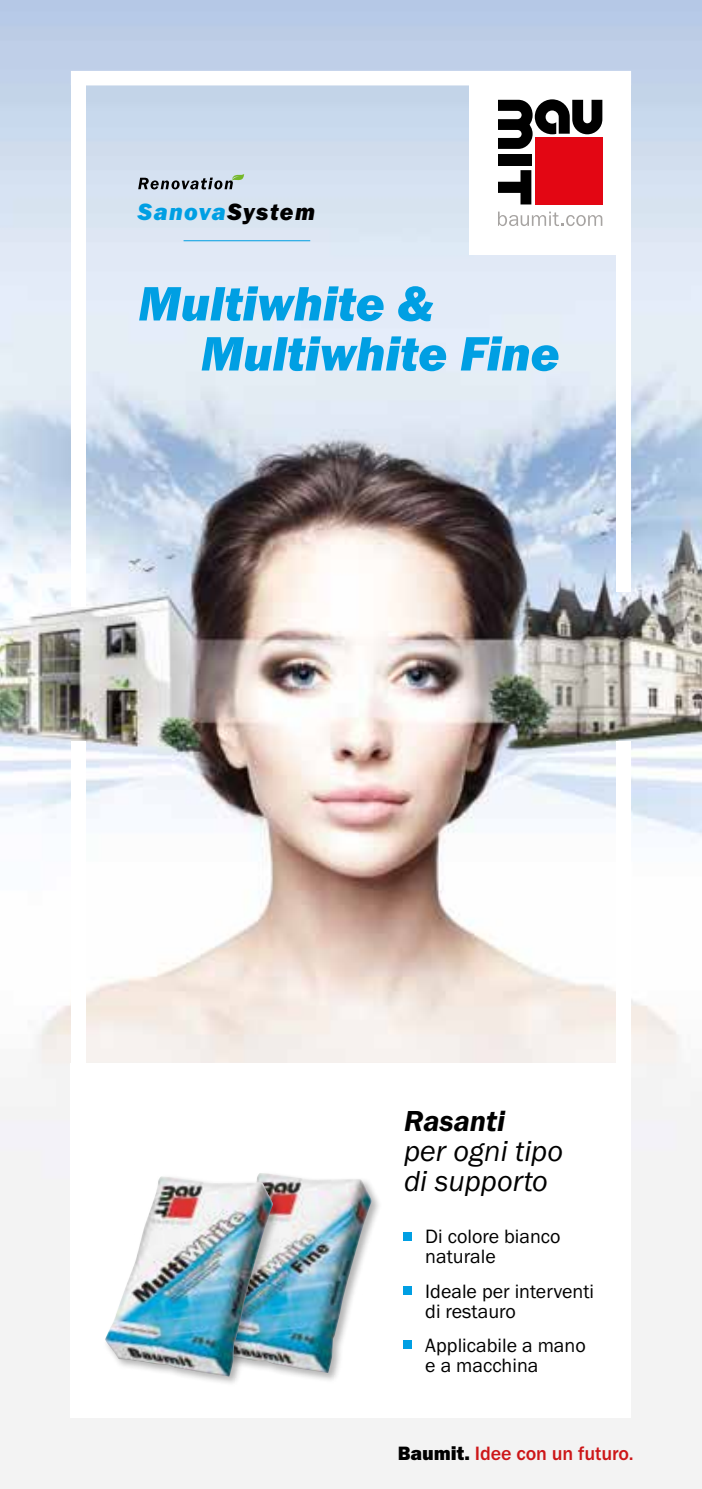
<style>
.page{position:relative;width:702px;height:1489px;background:#fff}
.page>*{position:absolute;margin:0;border:0;box-sizing:border-box;transform-origin:0 0}
.t1{font:italic 800 50px/50px "Franklin Gothic";color:#009fe3}
.t2{font:30px/30px "BM Franklin Gothic URW Boo Ita";color:#000}
.t3{font:30px "BM Franklin Gothic URW Dem Ita";color:#000}
.t4{font:24.25px "Franklin Got Itc TOT Hea Ita";letter-spacing:.055em;color:#009fe3}
.t5{font:20px/20px "BM Franklin Gothic URW Boo";color:#000}
.t6{font:500 20px "BM Franklin Gothic URW";letter-spacing:-.005em;color:#cd1719}
.s1{color:#000}
.s2{font-family:"Franklin Gothic URW Hea";font-weight:400;color:#000}
</style>
<div class="page">
<img style="left:1px;top:0;width:701px;height:1488px">
<div style="left:616px;top:85px;width:15px;height:507px;background:#fff"></div>
<div style="left:616px;top:741px;width:15px;height:664px;background:#fff"></div>
<div style="left:71px;top:1063px;width:560px;height:354px;background:#fff"></div>
<div style="left:71px;top:71px;width:14px;height:535px;background:#fff"></div>
<div style="left:71px;top:741px;width:14px;height:537px;background:#fff"></div>
<svg style="left:85px;top:71px;width:546px;height:14px"></svg>
<div style="left:469px;top:71px;width:161px;height:183px;background:#fff"></div>
<div style="left:498px;top:155px;width:33px;height:11px;background:#000"></div>
<svg style="left:498px;top:170px;width:33px;height:34px"></svg>
<div style="left:535px;top:137px;width:67px;height:67px;background:#e30613"></div>
<svg style="left:498px;top:99px;width:104px;height:50px"></svg>
<svg style="left:498px;top:211px;width:104px;height:15px"></svg>
<img style="left:0;top:0;width:1px;height:1488px">
<div style="left:202px;top:1170px;width:180px;height:213px;background:#000;opacity:.3"></div>
<img style="left:204px;top:1172px;width:168px;height:201px">
<div style="left:104px;top:1173px;width:180px;height:213px;background:#000;opacity:.3"></div>
<img style="left:105px;top:1176px;width:168px;height:200px">
<hr style="left:183px;top:240px;width:127px;height:1px;background:#009fe3">
<svg style="left:138px;top:174px;width:106px;height:15px;background:#98a3a9"></svg>
<div style="left:403px;top:1232px;width:8px;height:8px;background:#009fe3"></div>
<div style="left:403px;top:1286px;width:8px;height:8px;background:#009fe3"></div>
<div style="left:403px;top:1340px;width:8px;height:9px;background:#009fe3"></div>
<p class="t4" style="left:138px;top:197px;width:179px">Sanova<span class="s1">System</span></p>
<h1 class="t1" style="left:201px;top:279px;width:360px;text-indent:-63px">Multiwhite &amp;<br>Multiwhite Fine</h1>
<h2 class="t3" style="left:404px;top:1101px;width:102px">Rasanti</h2>
<h2 class="t2" style="left:404px;top:1135px;width:160px">per ogni tipo di supporto</h2>
<p class="t5" style="left:425px;top:1226px;width:137px">Di colore bianco naturale</p>
<p class="t5" style="left:425px;top:1281px;width:170px">Ideale per interventi di restauro</p>
<p class="t5" style="left:425px;top:1335px;width:162px">Applicabile a mano e a macchina</p>
<p class="t6" style="left:398px;top:1440px;width:237px"><span class="s2">Baumit.</span> Idee con un futuro.</p>
</div>
